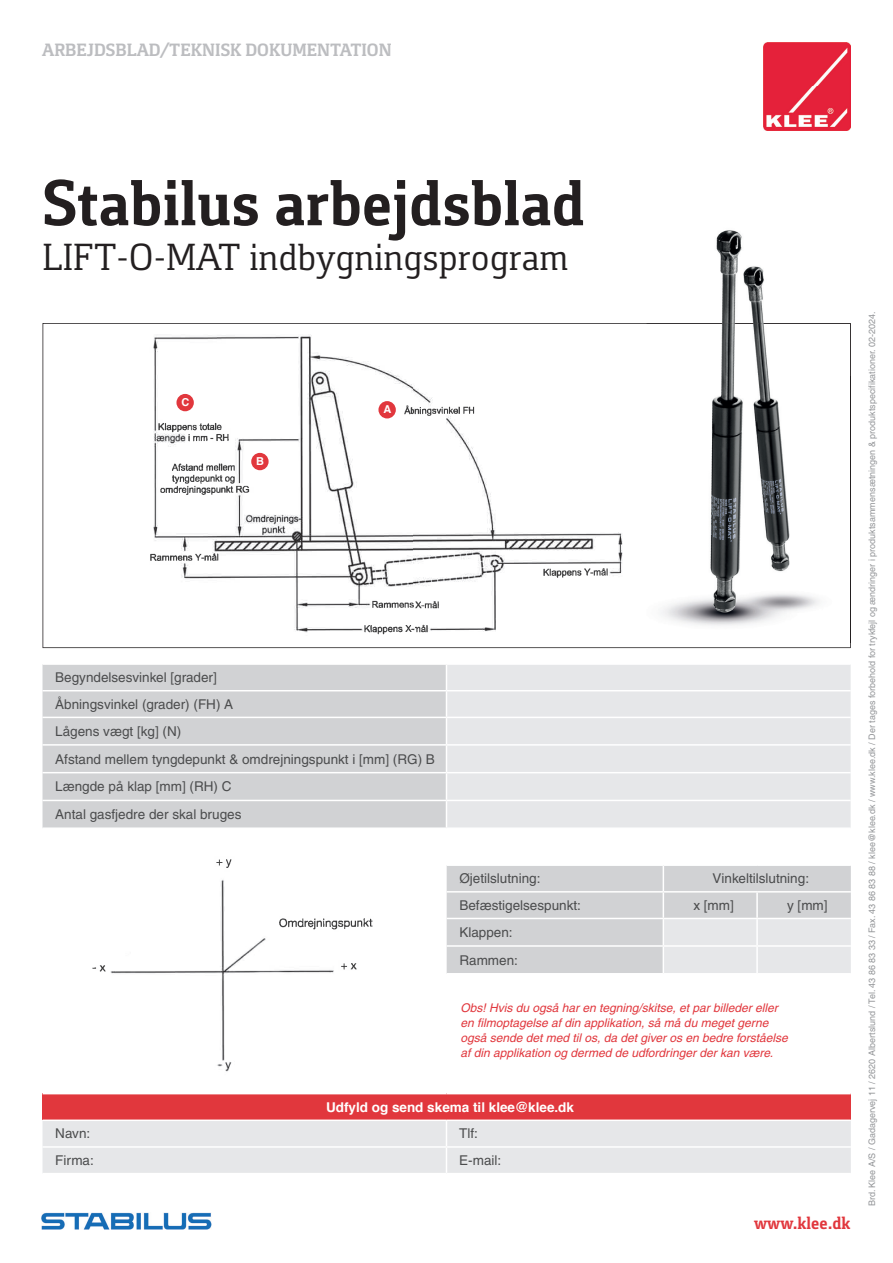
<style>
.page{position:relative;width:893px;height:1263px;background:#fff}
.page>*{position:absolute;margin:0;border:0;box-sizing:border-box;transform-origin:0 0}
.t1{font:700 66.6px "Foral Pro";color:#231f20}
.t2{font:38.7px "Foral Pro";color:#231f20}
.t3{font:700 18.3px "Foral Pro";color:#bcbdc0}
.t4{font:700 18.3px "Foral Pro";color:#e1373d}
.t5{font:13.5px/27.5px "Helvetica";color:#4b4c4d}
.t6{font:700 13.5px "Helvetica";color:#fff}
.t7{font:italic 12px/15px "Helvetica";color:#e1373d}
.t8{font:700 10.95px "Helvetica";color:#fff}
.t9{font:9px "Helvetica";color:#939598}
</style>
<div class="page">
<img style="left:763px;top:43px;width:87px;height:87px">
<svg style="left:43px;top:323px;width:808px;height:325px"></svg>
<div style="left:378px;top:401px;width:18px;height:17px;background:#e1373d;border-radius:50%"></div>
<div style="left:251px;top:453px;width:18px;height:17px;background:#e1373d;border-radius:50%"></div>
<div style="left:176px;top:394px;width:18px;height:17px;background:#e1373d;border-radius:50%"></div>
<img style="left:42px;top:1212px;width:169px;height:18px">
<div style="left:447px;top:665px;width:404px;height:162px;background:#e6e7e9"></div>
<hr style="left:446px;top:690px;width:405px;height:1px;background:#fff">
<div style="left:43px;top:665px;width:403px;height:162px;background:#d1d2d4"></div>
<hr style="left:43px;top:717px;width:403px;height:1px;background:#fff">
<hr style="left:446px;top:717px;width:405px;height:1px;background:#fff">
<hr style="left:43px;top:744px;width:403px;height:2px;background:#fff">
<hr style="left:446px;top:744px;width:405px;height:2px;background:#fff">
<hr style="left:43px;top:772px;width:403px;height:1px;background:#fff">
<hr style="left:446px;top:772px;width:405px;height:1px;background:#fff">
<hr style="left:43px;top:800px;width:403px;height:1px;background:#fff">
<hr style="left:446px;top:800px;width:405px;height:1px;background:#fff">
<div style="left:43px;top:1094px;width:808px;height:26px;background:#e1373d"></div>
<hr style="left:43px;top:1119px;width:403px;height:2px;background:#fff">
<hr style="left:446px;top:1119px;width:405px;height:2px;background:#fff">
<div style="left:43px;top:1121px;width:808px;height:52px;background:#e6e7e9"></div>
<img style="left:646px;top:230px;width:204px;height:413px">
<img style="left:646px;top:323px;width:205px;height:53px">
<img style="left:850px;top:376px;width:1px;height:267px">
<img style="left:92px;top:859px;width:281px;height:213px">
<svg style="left:447px;top:865px;width:404px;height:108px;background:#d7d8da"></svg>
<hr style="left:447px;top:918px;width:216px;height:1px;background:#fff">
<hr style="left:447px;top:945px;width:216px;height:2px;background:#fff">
<hr style="left:756px;top:892px;width:2px;height:26px;background:#fff">
<hr style="left:756px;top:919px;width:2px;height:26px;background:#fff">
<hr style="left:756px;top:947px;width:2px;height:26px;background:#fff">
<h3 class="t3" style="left:42px;top:40px;width:351px">ARBEJDSBLAD/TEKNISK DOKUMENTATION</h3>
<h1 class="t1" style="left:43px;top:164px;width:544px">Stabilus arbejdsblad</h1>
<h2 class="t2" style="left:43px;top:235px;width:527px">LIFT-O-MAT indbygningsprogram</h2>
<p class="t8" style="left:181px;top:395px;width:9px">C</p>
<p class="t8" style="left:256px;top:454px;width:9px">B</p>
<p class="t8" style="left:383px;top:403px;width:9px">A</p>
<p class="t5" style="left:55px;top:664px;width:381px">Begyndelsesvinkel [grader]<br>Åbningsvinkel (grader) (FH) A<br>Lågens vægt [kg] (N)<br>Afstand mellem tyngdepunkt &amp; omdrejningspunkt i [mm] (RG) B<br>Længde på klap [mm] (RH) C<br>Antal gasfjedre der skal bruges</p>
<p class="t5" style="left:459px;top:865px;width:83px">Øjetilslutning:</p>
<p class="t5" style="left:713px;top:865px;width:98px">Vinkeltilslutning:</p>
<p class="t5" style="left:459px;top:891px;width:123px">Befæstigelsespunkt:</p>
<p class="t5" style="left:693px;top:891px;width:42px">x [mm]</p>
<p class="t5" style="left:787px;top:891px;width:42px">y [mm]</p>
<p class="t5" style="left:459px;top:918px;width:60px">Klappen:<br>Rammen:</p>
<p class="t7" style="left:460px;top:1000px;width:329px">Obs! Hvis du også har en tegning/skitse, et par billeder eller en filmoptagelse af din applikation, så må du meget gerne også sende det med til os, da det giver os en bedre forståelse af din applikation og dermed de udfordringer der kan være.</p>
<p class="t6" style="left:326px;top:1099px;width:250px">Udfyld og send skema til klee@klee.dk</p>
<p class="t5" style="left:55px;top:1120px;width:36px">Navn:</p>
<p class="t5" style="left:459px;top:1120px;width:20px">Tlf:</p>
<p class="t5" style="left:55px;top:1146px;width:40px">Firma:</p>
<p class="t5" style="left:459px;top:1146px;width:43px">E-mail:</p>
<h3 class="t4" style="left:754px;top:1212px;width:98px">www.klee.dk</h3>
<p class="t9" style="left:867px;top:1206px;width:896px;rotate:-90deg">Brd. Klee A/S / Gadagervej 11 / 2620 Albertslund / Tel. 43 86 83 33 / Fax. 43 86 83 88 / klee@klee.dk / www.klee.dk / Der tages forbehold for trykfejl og ændringer i produktsammensætningen &amp; produktspecifikationer. 02-2024.</p>
</div>
